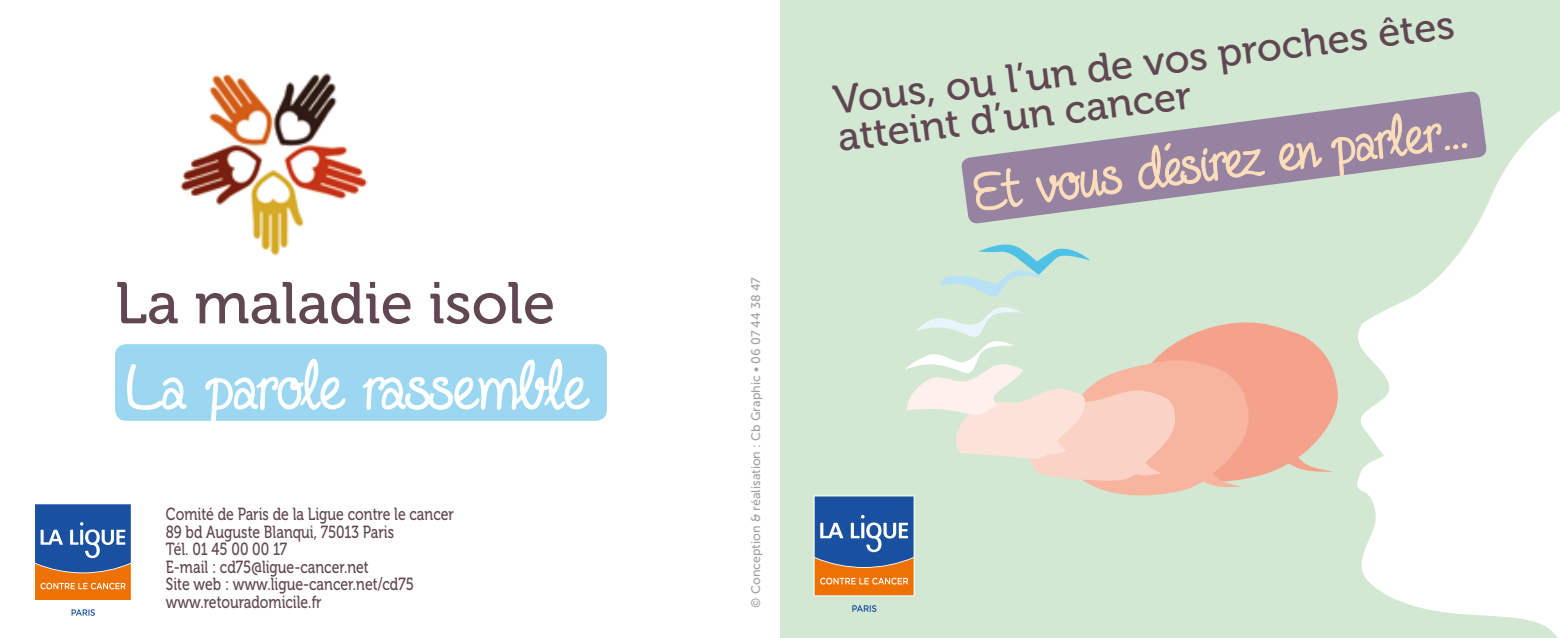
<style>
.page{position:relative;width:1560px;height:638px;background:#fff}
.page>*{position:absolute;margin:0;border:0;box-sizing:border-box;transform-origin:0 0}
.t1{font:71.25px "Fineliner Script";color:#fff}
.t2{font:60.25px "Fineliner Script";color:#fddeba}
.t3{font:58.5px "Museo 500";color:#604752}
.t4{font:40.25px/37.2px "Museo 500";color:#604752}
.t5{font:17.5px/17.5px "Museo 500";color:#604752;scale:.8 1}
.t6{font:12.5px "Museo Sans 500";color:#a1a1a1}
</style>
<div class="page">
<div style="left:780px;top:0;width:779px;height:638px;background:#d3e8d3"></div>
<svg style="left:852px;top:605px;width:24px;height:7px"></svg>
<svg style="left:35px;top:504px;width:96px;height:96px;background:#6d6c7d"></svg>
<svg style="left:72px;top:609px;width:23px;height:7px"></svg>
<svg style="left:1357px;top:111px;width:202px;height:527px;fill:#fff"></svg>
<svg style="left:813px;top:307px;width:525px;height:289px"></svg>
<svg style="left:941px;top:244px;width:149px;height:53px"></svg>
<svg style="left:961px;top:91px;width:525px;height:133px"></svg>
<svg style="left:973px;top:160px;width:49px;height:52px;background:#a38da4"></svg>
<svg style="left:1035px;top:166px;width:86px;height:37px;background:#a791a5"></svg>
<svg style="left:1137px;top:139px;width:127px;height:50px;background:#a590a4"></svg>
<svg style="left:1278px;top:142px;width:43px;height:34px"></svg>
<svg style="left:1330px;top:113px;width:136px;height:63px;background:#a898a9"></svg>
<div style="left:115px;top:344px;width:492px;height:77px;background:#9cd7f1;border-radius:11px"></div>
<svg style="left:127px;top:364px;width:60px;height:46px"></svg>
<svg style="left:205px;top:358px;width:141px;height:63px"></svg>
<svg style="left:362px;top:358px;width:228px;height:52px"></svg>
<img style="left:180px;top:73px;width:188px;height:183px">
<h3 class="t3" style="left:115px;top:271px;width:442px">La maladie isole</h3>
<h1 class="t1" style="left:126px;top:349px;width:464px">La parole rassemble</h1>
<p class="t5" style="left:166px;top:506px;width:361px">Comité de Paris de la Ligue contre le cancer<br>89 bd Auguste Blanqui, 75013 Paris<br>Tél. 01 45 00 00 17<br>E-mail : cd75@ligue-cancer.net<br>Site web : www.ligue-cancer.net/cd75 www.retouradomicile.fr</p>
<p class="t6" style="left:749px;top:608px;width:332px;rotate:-90deg">© Conception &amp; réalisation : Cb Graphic • 06 07 44 38 47</p>
<h3 class="t4" style="left:831px;top:83px;width:627px;rotate:-7deg">Vous, ou l’un de vos proches êtes atteint d’un cancer</h3>
<h2 class="t2" style="left:970px;top:159px;width:498px;rotate:-7deg">Et vous désirez en parler…</h2>
</div>
